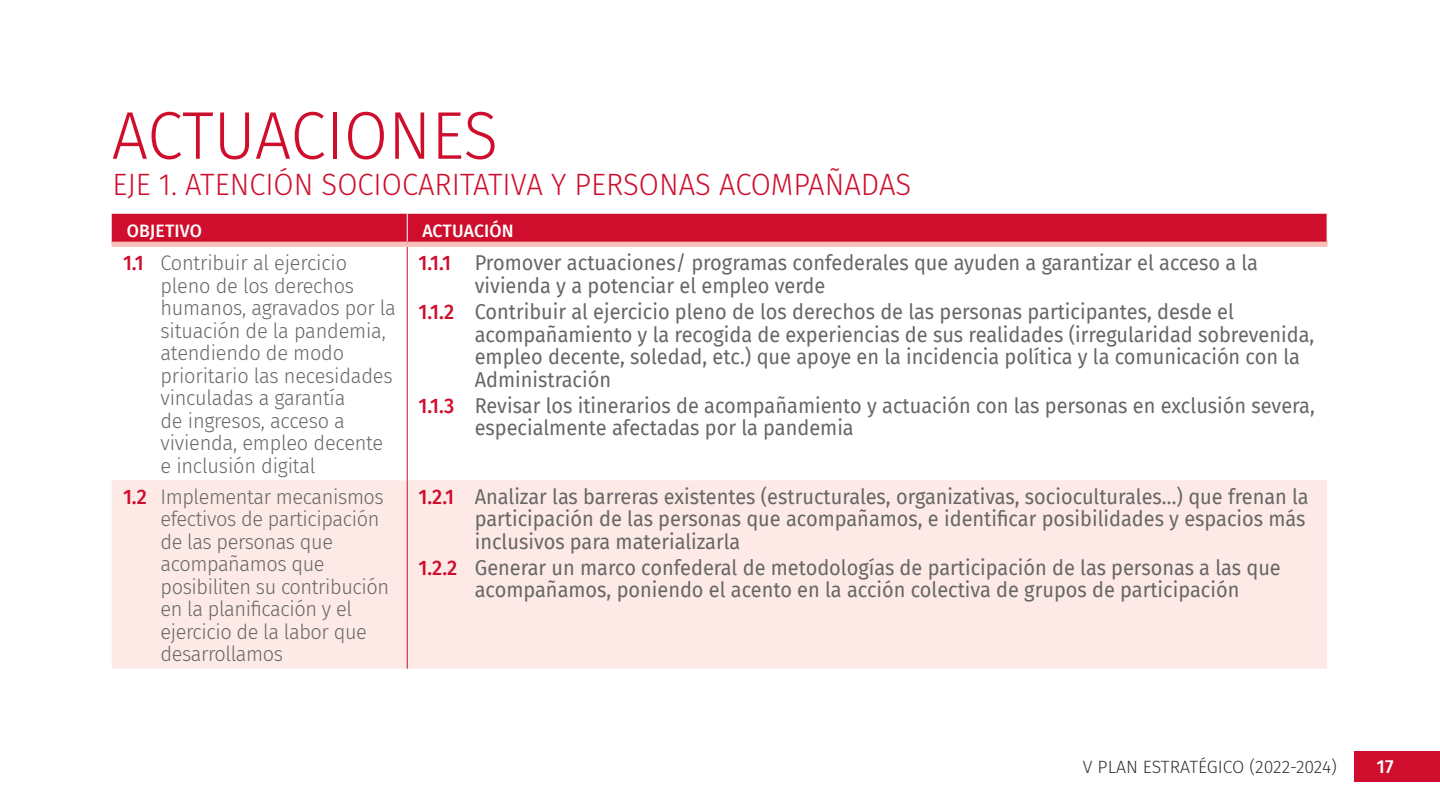
<style>
.page{position:relative;width:1440px;height:810px;background:#fff}
.page>*{position:absolute;margin:0;border:0;box-sizing:border-box;transform-origin:0 0}
.t1{font:300 67.5px "Fira Sans";letter-spacing:-.005em;color:#ce0e2c;scale:.95 1}
.t2{font:300 30.75px "Fira Sans";color:#ce0e2c;scale:.95 1}
.t3{font:21px/22.5px "Fira Sans";color:#666;scale:.95 1}
.t4{font:300 21px/22.5px "Fira Sans";letter-spacing:-.02em;color:#666;scale:.95 1}
.t5{font:500 18.75px "Fira Sans";color:#fff}
.t6{font:500 18px "Fira Sans";letter-spacing:.01em;color:#fff}
.t7{font:300 17.7px "Fira Sans";color:#333}
.s1{font-weight:500;color:#ce0e2c}
</style>
<div class="page">
<div style="left:1354px;top:752px;width:86px;height:30px;background:#ce0e2c"></div>
<div style="left:112px;top:480px;width:1215px;height:189px;background:#fde9e6"></div>
<div style="left:112px;top:214px;width:1216px;height:28px;background:#ce0e2c"></div>
<div style="left:112px;top:242px;width:295px;height:5px;background:#f9c0b9"></div>
<div style="left:407px;top:242px;width:921px;height:5px;background:#f9c0b9"></div>
<hr style="left:407px;top:247px;width:1px;height:233px;background:#ce0e2c">
<hr style="left:407px;top:480px;width:1px;height:189px;background:#ce0e2c">
<h1 class="t1" style="left:112px;top:87px;width:408px">ACTUACIONES</h1>
<h2 class="t2" style="left:112px;top:163px;width:842px">EJE 1. ATENCIÓN SOCIOCARITATIVA Y PERSONAS ACOMPAÑADAS</h2>
<p class="t6" style="left:127px;top:217px;width:77px">OBJETIVO</p>
<p class="t6" style="left:422px;top:217px;width:93px">ACTUACIÓN</p>
<p class="t4" style="left:160px;top:252px;width:249px;text-indent:-38px"><span class="s1">1.1</span> Contribuir al ejercicio pleno de los derechos humanos, agravados por la situación de la pandemia, atendiendo de modo prioritario las necesidades vinculadas a garantía<br>de ingresos, acceso a vivienda, empleo decente e inclusión digital</p>
<p class="t3" style="left:475px;top:251px;width:826px;text-indent:-56px"><span class="s1">1.1.1</span> Promover actuaciones/ programas confederales que ayuden a garantizar el acceso a la vivienda y a potenciar el empleo verde</p>
<p class="t3" style="left:475px;top:300px;width:885px;text-indent:-56px"><span class="s1">1.1.2</span> Contribuir al ejercicio pleno de los derechos de las personas participantes, desde el acompañamiento y la recogida de experiencias de sus realidades (irregularidad sobrevenida, empleo decente, soledad, etc.) que apoye en la incidencia política y la comunicación con la Administración</p>
<p class="t3" style="left:475px;top:394px;width:886px;text-indent:-56px"><span class="s1">1.1.3</span> Revisar los itinerarios de acompañamiento y actuación con las personas en exclusión severa, especialmente afectadas por la pandemia</p>
<p class="t4" style="left:160px;top:485px;width:242px;text-indent:-38px"><span class="s1">1.2</span> Implementar mecanismos efectivos de participación de las personas que acompañamos que posibiliten su contribución en la planificación y el ejercicio de la labor que desarrollamos</p>
<p class="t3" style="left:475px;top:485px;width:879px;text-indent:-56px"><span class="s1">1.2.1</span> Analizar las barreras existentes (estructurales, organizativas, socioculturales…) que frenan la participación de las personas que acompañamos, e identificar posibilidades y espacios más inclusivos para materializarla</p>
<p class="t3" style="left:475px;top:556px;width:850px;text-indent:-56px"><span class="s1">1.2.2</span> Generar un marco confederal de metodologías de participación de las personas a las que acompañamos, poniendo el acento en la acción colectiva de grupos de participación</p>
<p class="t7" style="left:1083px;top:755px;width:255px">V PLAN ESTRATÉGICO (2022-2024)</p>
<p class="t5" style="left:1377px;top:752px;width:19px">17</p>
</div>
